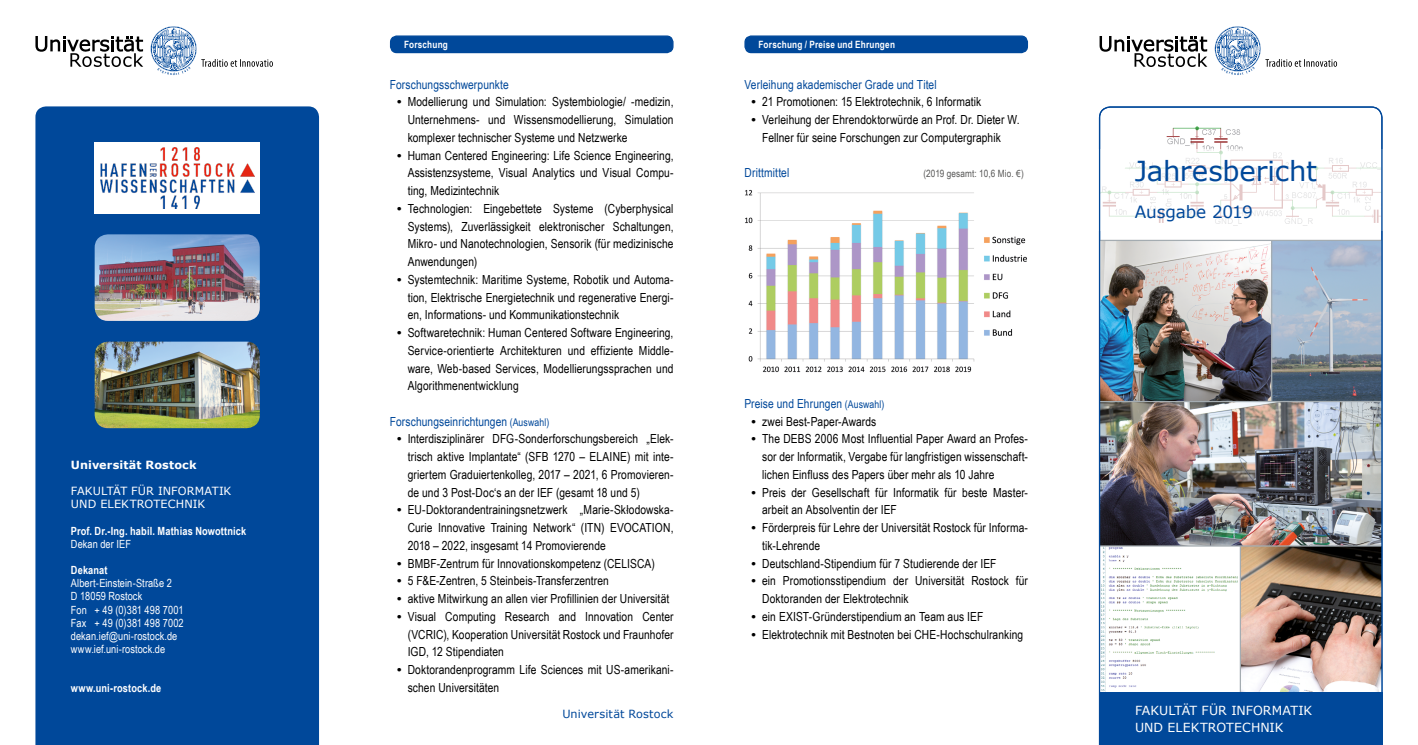
<style>
.page{position:relative;width:1418px;height:745px;background:#fff}
.page>*{position:absolute;margin:0;border:0;box-sizing:border-box;transform-origin:0 0}
.t1{font:27.5px "Verdana";letter-spacing:-.005em;color:#00489a}
.t2{font:16.88px "Verdana";letter-spacing:-.015em;color:#00489a}
.t3{font:12.5px/17.8px "Arial Narrow";letter-spacing:.005em;color:#000;text-align:justify}
.Fliesstext_Überschri{font:12.5px "Arial Narrow";letter-spacing:.005em;color:#00489a}
.t4{font:12.5px/16.9px "Verdana";letter-spacing:.005em;color:#fff}
.Adresse{font:11.25px "Arial Narrow";letter-spacing:.005em;color:#fff}
.Internetadresse{font:700 11.25px "Arial Narrow";letter-spacing:.01em;color:#fff}
.Fakltätsbezeichnung{font:11.25px "Verdana";letter-spacing:.01em;color:#fff}
.t5{font:11.25px "Verdana";letter-spacing:.01em;color:#00489a}
.Uni_Rostock{font:700 11.25px "Verdana";letter-spacing:.015em;color:#fff}
.Lehrstuhl_Professor{font:700 11.25px "Arial Narrow";letter-spacing:.01em;color:#fff}
.t6{font:700 10px "Arial Narrow";letter-spacing:.02em;color:#fff}
.Fliesstext_Überschri-2{font:10px "Arial Narrow";letter-spacing:.015em;color:#575756}
.s1{font-family:"Arial";font-weight:700}
.s2{font-size:10.62px}
</style>
<div class="page">
<svg style="left:35px;top:36px;width:108px;height:31px"></svg>
<svg style="left:151px;top:26px;width:122px;height:49px"></svg>
<svg style="left:1099px;top:36px;width:108px;height:31px"></svg>
<svg style="left:1214px;top:26px;width:122px;height:49px"></svg>
<div style="left:390px;top:36px;width:283px;height:17px;background:#00489a;border-radius:6px"></div>
<div style="left:390px;top:35px;width:283px;height:18px;border:1px solid #00489a;border-radius:6px"></div>
<div style="left:745px;top:36px;width:282px;height:17px;background:#00489a;border-radius:6px"></div>
<div style="left:744px;top:35px;width:284px;height:18px;border:1px solid #00489a;border-radius:6px"></div>
<div style="left:35px;top:106px;width:284px;height:638px;background:#00489a"></div>
<img style="left:95px;top:234px;width:165px;height:87px">
<div style="left:95px;top:142px;width:165px;height:71px;background:#fff"></div>
<img style="left:100px;top:147px;width:154px;height:61px">
<img style="left:95px;top:341px;width:165px;height:87px">
<div style="left:1095px;top:149px;width:290px;height:81px;background:linear-gradient(to bottom,#fff,#fff)"></div>
<img style="left:1098px;top:106px;width:284px;height:638px">
<img style="left:745px;top:189px;width:282px;height:184px">
<p class="Uni_Rostock" style="left:71px;top:456px;width:127px">Universität Rostock</p>
<p class="Fakltätsbezeichnung" style="left:71px;top:483px;width:162px">FAKULTÄT FÜR INFORMATIK</p>
<p class="Fakltätsbezeichnung" style="left:71px;top:496px;width:136px">UND ELEKTROTECHNIK</p>
<p class="Internetadresse" style="left:71px;top:522px;width:177px">Prof. Dr.-Ing. habil. Mathias Nowottnick</p>
<p class="Adresse" style="left:71px;top:535px;width:62px">Dekan der IEF</p>
<p class="Lehrstuhl_Professor" style="left:71px;top:561px;width:38px">Dekanat</p>
<p class="Adresse" style="left:71px;top:574px;width:102px">Albert-Einstein-Straße 2</p>
<p class="Adresse" style="left:71px;top:587px;width:73px">D 18059 Rostock</p>
<p class="Adresse" style="left:71px;top:601px;width:114px">Fon + 49 (0)381 498 7001</p>
<p class="Adresse" style="left:71px;top:614px;width:114px">Fax + 49 (0)381 498 7002</p>
<p class="Adresse" style="left:71px;top:627px;width:108px">dekan.ief@uni-rostock.de</p>
<p class="Adresse" style="left:71px;top:640px;width:96px">www.ief.uni-rostock.de</p>
<p class="Internetadresse" style="left:71px;top:679px;width:92px">www.uni-rostock.de</p>
<p class="t6" style="left:404px;top:37px;width:45px">Forschung</p>
<p class="t6" style="left:758px;top:37px;width:138px">Forschung / Preise und Ehrungen</p>
<p class="Fliesstext_Überschri" style="left:390px;top:75px;width:120px">Forschungsschwerpunkte</p>
<p class="t3" style="left:407px;top:93px;width:267px;text-indent:-11px"><span class="s1">•</span> Modellierung und Simulation: Systembiologie/ -medizin, Unternehmens- und Wissensmodellierung, Simulation komplexer technischer Systeme und Netzwerke</p>
<p class="t3" style="left:407px;top:146px;width:267px;text-indent:-11px"><span class="s1">•</span> Human Centered Engineering: Life Science Engineering, Assistenzsysteme, Visual Analytics und Visual Compu&shy;ting, Medizintechnik</p>
<p class="t3" style="left:407px;top:199px;width:267px;text-indent:-11px"><span class="s1">•</span> Technologien: Eingebettete Systeme (Cyberphysical Systems), Zuverlässigkeit elektronischer Schaltungen, Mikro- und Nanotechnologien, Sensorik (für medizinische Anwendungen)</p>
<p class="t3" style="left:407px;top:270px;width:267px;text-indent:-11px"><span class="s1">•</span> Systemtechnik: Maritime Systeme, Robotik und Automa&shy;tion, Elektrische Energietechnik und regenerative Energi&shy;en, Informations- und Kommunikationstechnik</p>
<p class="t3" style="left:407px;top:323px;width:267px;text-indent:-11px"><span class="s1">•</span> Softwaretechnik: Human Centered Software Engineering, Service-orientierte Architekturen und effiziente Middle&shy;ware, Web-based Services, Modellierungssprachen und Algorithmenentwicklung</p>
<p class="Fliesstext_Überschri" style="left:390px;top:412px;width:161px">Forschungseinrichtungen <span class="s2">(Auswahl)</span></p>
<p class="t3" style="left:407px;top:429px;width:267px;text-indent:-11px"><span class="s1">•</span> Interdisziplinärer DFG-Sonderforschungsbereich „Elek&shy;trisch aktive Implantate“ (SFB 1270 – ELAINE) mit inte&shy;griertem Graduiertenkolleg, 2017 – 2021, 6 Promovieren&shy;de und 3 Post-Doc‘s an der IEF (gesamt 18 und 5)</p>
<p class="t3" style="left:407px;top:500px;width:267px;text-indent:-11px"><span class="s1">•</span> EU-Doktorandentrainingsnetzwerk „Marie-Skłodowska-Curie Innovative Training Network“ (ITN) EVOCATION, 2018 – 2022, insgesamt 14 Promovierende</p>
<p class="t3" style="left:397px;top:553px;width:259px"><span class="s1">•</span> BMBF-Zentrum für Innovationskompetenz (CELISCA)</p>
<p class="t3" style="left:397px;top:571px;width:213px"><span class="s1">•</span> 5 F&amp;E-Zentren, 5 Steinbeis-Transferzentren</p>
<p class="t3" style="left:397px;top:589px;width:274px"><span class="s1">•</span> aktive Mitwirkung an allen vier Profillinien der Universität</p>
<p class="t3" style="left:407px;top:606px;width:267px;text-indent:-11px"><span class="s1">•</span> Visual Computing Research and Innovation Center (VCRIC), Kooperation Universität Rostock und Fraunhofer IGD, 12 Stipendiaten</p>
<p class="t3" style="left:407px;top:659px;width:267px;text-indent:-11px"><span class="s1">•</span> Doktorandenprogramm Life Sciences mit US-amerikani&shy;schen Universitäten</p>
<p class="t5" style="left:562px;top:705px;width:113px">Universität Rostock</p>
<p class="Fliesstext_Überschri" style="left:744px;top:75px;width:194px">Verleihung akademischer Grade und Titel</p>
<p class="t3" style="left:751px;top:93px;width:231px"><span class="s1">•</span> 21 Promotionen: 15 Elektrotechnik, 6 Informatik</p>
<p class="t3" style="left:762px;top:110px;width:259px;text-indent:-11px"><span class="s1">•</span> Verleihung der Ehrendoktorwürde an Prof. Dr. Dieter W.<br>Fellner für seine Forschungen zur Computergraphik</p>
<p class="Fliesstext_Überschri" style="left:744px;top:164px;width:46px">Drittmittel</p>
<p class="Fliesstext_Überschri-2" style="left:923px;top:166px;width:102px">(2019 gesamt: 10,6 Mio. €)</p>
<p class="Fliesstext_Überschri" style="left:744px;top:394px;width:141px">Preise und Ehrungen <span class="s2">(Auswahl)</span></p>
<p class="t3" style="left:751px;top:411px;width:126px"><span class="s1">•</span> zwei Best-Paper-Awards</p>
<p class="t3" style="left:762px;top:429px;width:267px;text-indent:-11px"><span class="s1">•</span> The DEBS 2006 Most Influential Paper Award an Profes&shy;sor der Informatik, Vergabe für langfristigen wissenschaft&shy;lichen Einfluss des Papers über mehr als 10 Jahre</p>
<p class="t3" style="left:762px;top:482px;width:267px;text-indent:-11px"><span class="s1">•</span> Preis der Gesellschaft für Informatik für beste Master&shy;arbeit an Absolventin der IEF</p>
<p class="t3" style="left:762px;top:518px;width:267px;text-indent:-11px"><span class="s1">•</span> Förderpreis für Lehre der Universität Rostock für Informa&shy;tik-Lehrende</p>
<p class="t3" style="left:751px;top:553px;width:246px"><span class="s1">•</span> Deutschland-Stipendium für 7 Studierende der IEF</p>
<p class="t3" style="left:762px;top:571px;width:267px;text-indent:-11px"><span class="s1">•</span> ein Promotionsstipendium der Universität Rostock für<br>Doktoranden der Elektrotechnik</p>
<p class="t3" style="left:751px;top:606px;width:233px"><span class="s1">•</span> ein EXIST-Gründerstipendium an Team aus IEF</p>
<p class="t3" style="left:751px;top:624px;width:273px"><span class="s1">•</span> Elektrotechnik mit Bestnoten bei CHE-Hochschulranking</p>
<h1 class="t1" style="left:1134px;top:152px;width:184px">Jahresbericht</h1>
<h2 class="t2" style="left:1134px;top:200px;width:119px">Ausgabe 2019</h2>
<p class="t4" style="left:1134px;top:701px;width:179px">FAKULTÄT FÜR INFORMATIK<br>UND ELEKTROTECHNIK</p>
</div>
